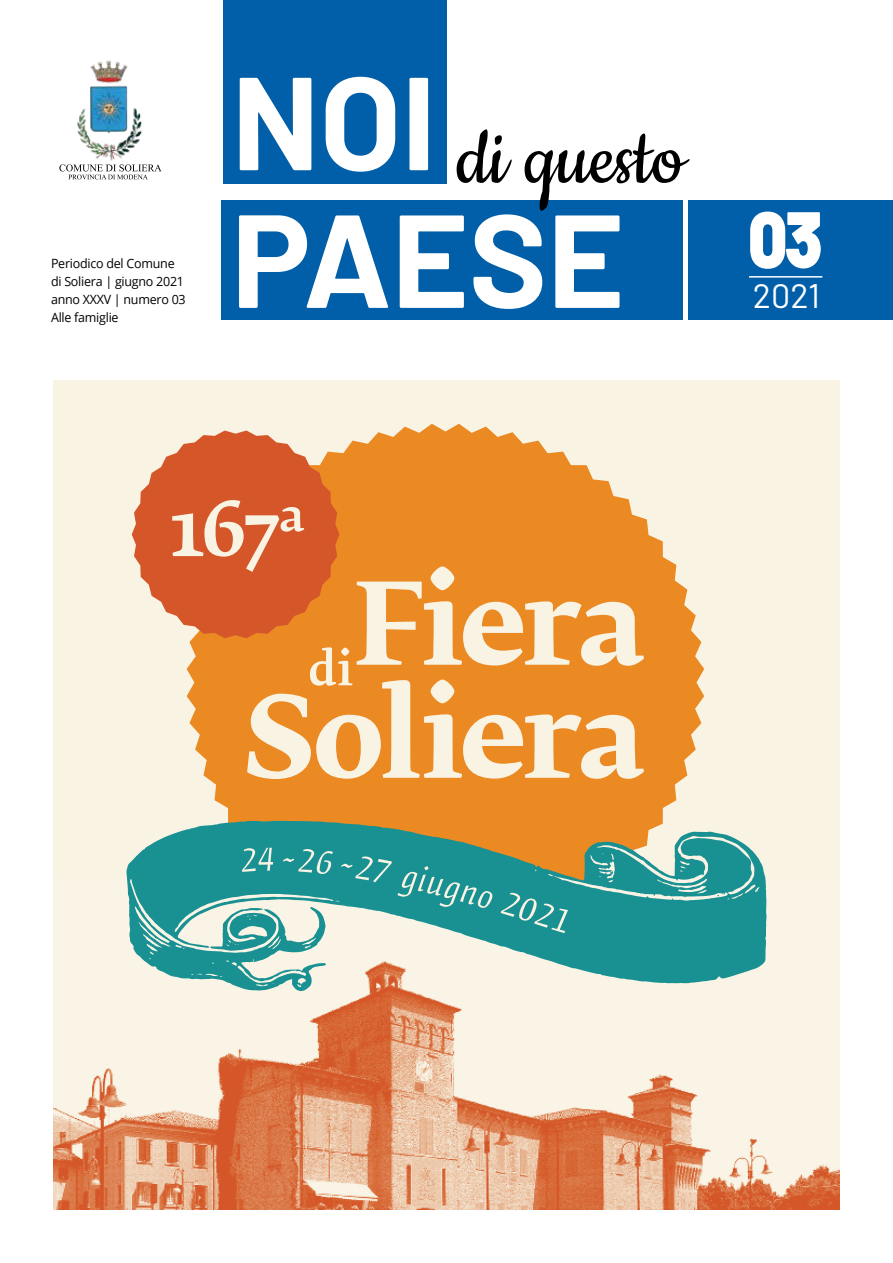
<style>
.page{position:relative;width:893px;height:1263px;background:#fff}
.page>*{position:absolute;margin:0;border:0;box-sizing:border-box;transform-origin:0 0}
.t1{font:700 132px "Barlow";color:#fff}
.t2{font:88.5px "Cookie";color:#010202}
.t3{font:900 79.5px "Barlow";color:#fff;scale:.86 1}
.t4{font:34.05px "Barlow";color:#fff}
.t5{font:12.75px/18px "Open Sans";letter-spacing:-.02em;color:#010202}
.s1{font-family:"Barlow";font-weight:700;font-size:132px;color:#fff}
</style>
<div class="page">
<div style="left:223px;top:0;width:223px;height:183px;background:#005fa8"></div>
<div style="left:221px;top:201px;width:461px;height:119px;background:#005fa8"></div>
<div style="left:689px;top:201px;width:204px;height:119px;background:#005fa8"></div>
<img style="left:77px;top:60px;width:66px;height:101px">
<svg style="left:59px;top:164px;width:103px;height:15px"></svg>
<hr style="left:749px;top:276px;width:73px;height:2px;background:#fff">
<div style="left:53px;top:381px;width:787px;height:829px;background:#f9f3e4"></div>
<img style="left:53px;top:991px;width:787px;height:219px">
<svg style="left:208px;top:424px;width:496px;height:397px;fill:#eb8923"></svg>
<svg style="left:132px;top:430px;width:512px;height:349px"></svg>
<svg style="left:126px;top:821px;width:641px;height:170px;fill:#199091"></svg>
<svg style="left:242px;top:844px;width:393px;height:89px"></svg>
<p class="t5" style="left:51px;top:254px;width:136px">Periodico del Comune di Soliera | giugno 2021 anno XXXV | numero 03<br>Alle famiglie</p>
<h2 class="t2" style="left:232px;top:113px;width:455px"><span class="s1">NOI</span> di questo</h2>
<h1 class="t1" style="left:232px;top:163px;width:394px">PAESE</h1>
<h3 class="t3" style="left:748px;top:179px;width:88px">03</h3>
<h3 class="t4" style="left:753px;top:271px;width:69px">2021</h3>
</div>
